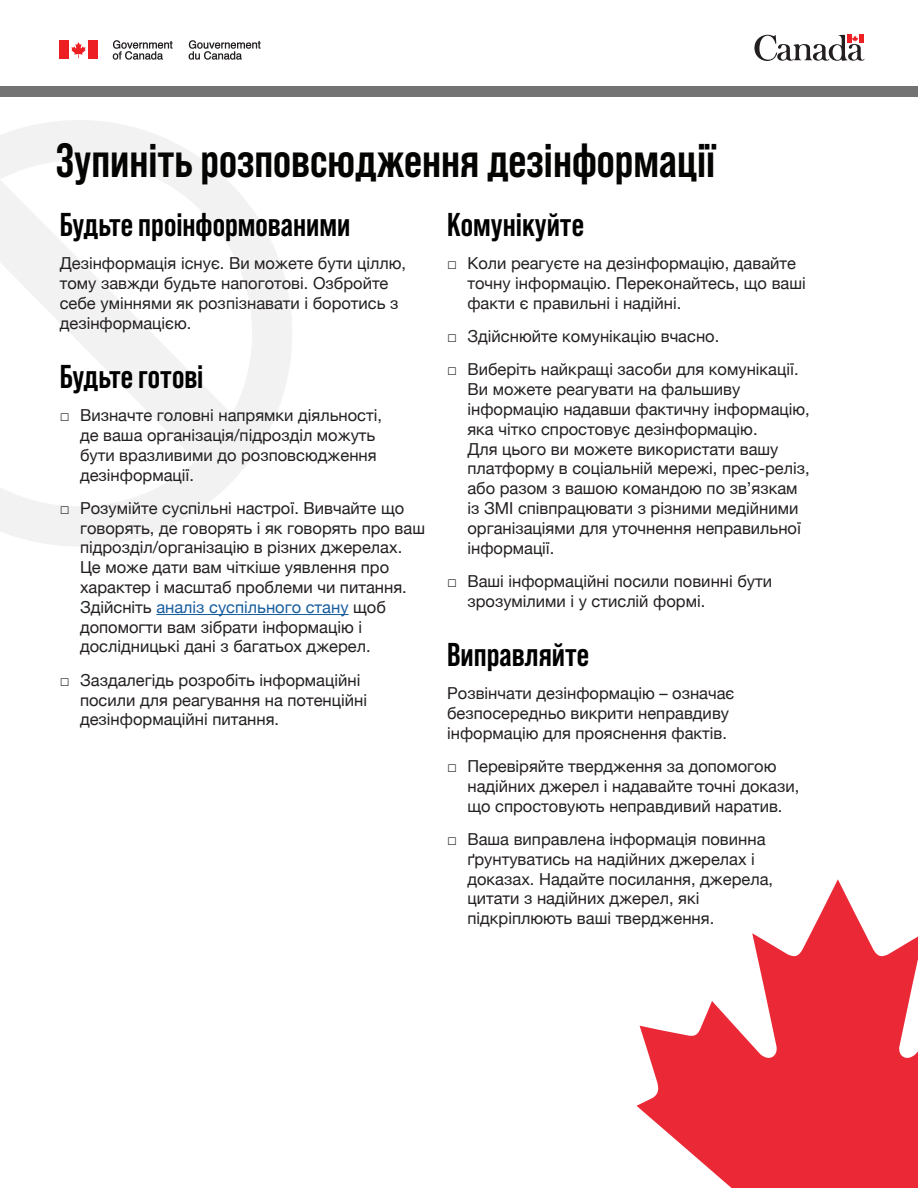
<style>
.page{position:relative;width:918px;height:1188px;background:#fff}
.page>*{position:absolute;margin:0;border:0;box-sizing:border-box;transform-origin:0 0}
.t1{font:700 48px "Bebas Neue Pro";color:#040503}
.t2{font:700 33px "Bebas Neue Pro";color:#000}
.t3{font:16.5px/19.8px "Helvetica Neue";color:#242021}
.t4{font:16.5px/19.8px "Helvetica Neue";color:#231f20}
.s1{font-family:"Arial"}
.s2{color:#175d9e}
</style>
<div class="page">
<svg style="left:754px;top:35px;width:111px;height:26px"></svg>
<div style="left:60px;top:41px;width:9px;height:18px;background:#ee1f23"></div>
<svg style="left:71px;top:42px;width:15px;height:16px"></svg>
<div style="left:88px;top:41px;width:9px;height:18px;background:#ee1f23"></div>
<svg style="left:113px;top:40px;width:60px;height:20px"></svg>
<svg style="left:189px;top:40px;width:72px;height:20px"></svg>
<div style="left:0;top:86px;width:918px;height:10px;background:#737373"></div>
<svg style="left:22px;top:538px;width:114px;height:8px"></svg>
<svg style="left:0;top:120px;width:292px;height:418px"></svg>
<hr style="left:156px;top:614px;width:193px;height:1px;background:#175d9e">
<svg style="left:637px;top:879px;width:281px;height:309px;fill:#eb2936"></svg>
<h1 class="t1" style="left:56px;top:133px;width:660px">Зупиніть розповсюдження дезінформації</h1>
<h2 class="t2" style="left:60px;top:206px;width:292px">Будьте проінформованими</h2>
<p class="t4" style="left:60px;top:254px;width:348px">Дезінформація існує. Ви можете бути ціллю, тому завжди будьте напоготові. Озбройте себе уміннями як розпізнавати і боротись з дезінформацією.</p>
<h2 class="t2" style="left:60px;top:358px;width:145px">Будьте готові</h2>
<p class="t4" style="left:80px;top:406px;width:303px;text-indent:-20px"><span class="s1">□</span> Визначте головні напрямки діяльності, де ваша організація/підрозділ можуть бути вразливими до розповсюдження дезінформації.</p>
<p class="t4" style="left:80px;top:499px;width:347px;text-indent:-20px"><span class="s1">□</span> Розумійте суспільні настрої. Вивчайте що говорять, де говорять і як говорять про ваш підрозділ/організацію в різних джерелах.<br>Це може дати вам чіткіше уявлення про характер і масштаб проблеми чи питання.<br>Здійсніть <span class="s2">аналіз суспільного стану</span> щоб допомогти вам зібрати інформацію і дослідницькі дані з багатьох джерел.</p>
<p class="t4" style="left:80px;top:671px;width:289px;text-indent:-20px"><span class="s1">□</span> Заздалегідь розробіть інформаційні посили для реагування на потенційні дезінформаційні питання.</p>
<h2 class="t2" style="left:447px;top:206px;width:138px">Комунікуйте</h2>
<p class="t3" style="left:467px;top:254px;width:340px;text-indent:-20px"><span class="s1">□</span> Коли реагуєте на дезінформацію, давайте точну інформацію. Переконайтесь, що ваші факти є правильні і надійні.</p>
<p class="t3" style="left:447px;top:327px;width:274px"><span class="s1">□</span> Здійснюйте комунікацію вчасно.</p>
<p class="t3" style="left:467px;top:361px;width:344px;text-indent:-20px"><span class="s1">□</span> Виберіть найкращі засоби для комунікації.<br>Ви можете реагувати на фальшиву інформацію надавши фактичну інформацію, яка чітко спростовує дезінформацію.<br>Для цього ви можете використати вашу платформу в соціальній мережі, прес-реліз, або разом з вашою командою по зв’язкам із ЗМІ співпрацювати з різними медійними організаціями для уточнення неправильної інформації.</p>
<p class="t3" style="left:467px;top:572px;width:306px;text-indent:-20px"><span class="s1">□</span> Ваші інформаційні посили повинні бути зрозумілими і у стислій формі.</p>
<h2 class="t2" style="left:447px;top:636px;width:143px">Виправляйте</h2>
<p class="t3" style="left:447px;top:684px;width:289px">Розвінчати дезінформацію – означає безпосередньо викрити неправдиву інформацію для прояснення фактів.</p>
<p class="t3" style="left:467px;top:757px;width:333px;text-indent:-20px"><span class="s1">□</span> Перевіряйте твердження за допомогою надійних джерел і надавайте точні докази, що спростовують неправдивий наратив.</p>
<p class="t3" style="left:467px;top:830px;width:307px;text-indent:-20px"><span class="s1">□</span> Ваша виправлена інформація повинна ґрунтуватись на надійних джерелах і доказах. Надайте посилання, джерела, цитати з надійних джерел, які підкріплюють ваші твердження.</p>
</div>
